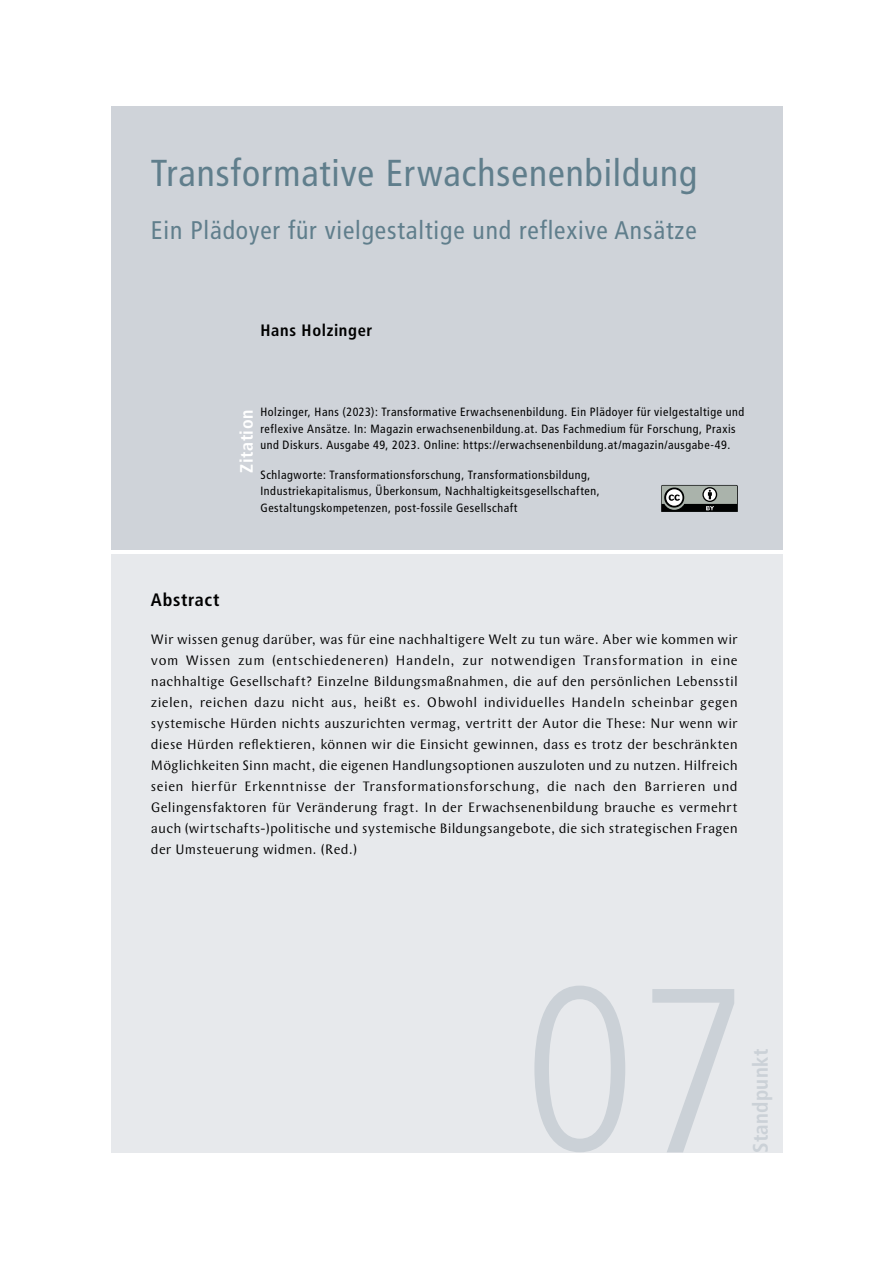
<style>
.page{position:relative;width:893px;height:1263px;background:#fff}
.page>*{position:absolute;margin:0;border:0;box-sizing:border-box;transform-origin:0 0}
.t1{font:300 condensed 234px "Frutiger LT Std";color:#cbd1d7}
.H1_Hauptüberschrift{font:condensed 37.5px "Frutiger LT Std";letter-spacing:.025em;color:#607e8c}
.H1_Subüberschrift{font:condensed 25.5px "Frutiger LT Std";letter-spacing:.035em;color:#607e8c}
.t2{font:700 condensed 21px "Frutiger LT Std";letter-spacing:.015em;color:#cbd1d7}
.Kurzzusammenfassung{font:700 condensed 18px "Frutiger LT Std";letter-spacing:.035em;color:#000}
.t3{font:700 condensed 18px "Frutiger LT Std";letter-spacing:.03em;color:#fff}
.Autorinnen{font:700 condensed 16.5px "Frutiger LT Std";letter-spacing:.04em;color:#000}
.Abstract{font:14.25px/21px "Wunderlich OT";letter-spacing:.01em;color:#000;text-align:justify}
.t4{font:condensed 12px/16.5px "Frutiger LT Std";letter-spacing:.045em;color:#000}
</style>
<div class="page">
<div style="left:111px;top:106px;width:671px;height:444px;background:#cfd3d9"></div>
<div style="left:111px;top:554px;width:671px;height:598px;background:#e7e9ec"></div>
<svg style="left:661px;top:485px;width:77px;height:26px;background:#777c78"></svg>
<h1 class="H1_Hauptüberschrift" style="left:151px;top:151px;width:548px">Transformative Erwachsenenbildung</h1>
<h1 class="H1_Subüberschrift" style="left:151px;top:215px;width:547px">Ein Plädoyer für vielgestaltige und reflexive Ansätze</h1>
<p class="Autorinnen" style="left:260px;top:320px;width:113px">Hans Holzinger</p>
<p class="t3" style="left:236px;top:473px;width:65px;rotate:-90deg">Zitation</p>
<p class="t4" style="left:260px;top:404px;width:485px">Holzinger, Hans (2023): Transformative Erwachsenenbildung. Ein Plädoyer für vielgestaltige und reflexive Ansätze. In: Magazin erwachsenenbildung.at. Das Fachmedium für Forschung, Praxis und Diskurs. Ausgabe 49, 2023. Online: https://erwachsenenbildung.at/magazin/ausgabe-49.</p>
<p class="t4" style="left:260px;top:466px;width:341px">Schlagworte: Transformationsforschung, Transformationsbildung,<br>Industriekapitalismus, Überkonsum, Nachhaltigkeitsgesellschaften,<br>Gestaltungskompetenzen, post-fossile Gesellschaft</p>
<p class="Kurzzusammenfassung" style="left:151px;top:589px;width:70px">Abstract</p>
<p class="Abstract" style="left:151px;top:629px;width:588px">Wir wissen genug darüber, was für eine nachhaltigere Welt zu tun wäre. Aber wie kommen wir vom Wissen zum (entschiedeneren) Handeln, zur notwendigen Transformation in eine nachhaltige Gesellschaft? Einzelne Bildungsmaßnahmen, die auf den persönlichen Lebensstil zielen, reichen dazu nicht aus, heißt es. Obwohl individuelles Handeln scheinbar gegen systemische Hürden nichts auszurichten vermag, vertritt der Autor die These: Nur wenn wir diese Hürden reflektieren, können wir die Einsicht gewinnen, dass es trotz der beschränkten Möglichkeiten Sinn macht, die eigenen Handlungsoptionen auszuloten und zu nutzen. Hilfreich seien hierfür Erkenntnisse der Transformationsforschung, die nach den Barrieren und Gelingensfaktoren für Veränderung fragt. In der Erwachsenenbildung brauche es vermehrt auch (wirtschafts-)politische und systemische Bildungsangebote, die sich strategischen Fragen der Umsteuerung widmen. (Red.)</p>
<h1 class="t1" style="left:524px;top:938px;width:227px">07</h1>
<h3 class="t2" style="left:748px;top:1153px;width:106px;rotate:-90deg">Standpunkt</h3>
</div>
